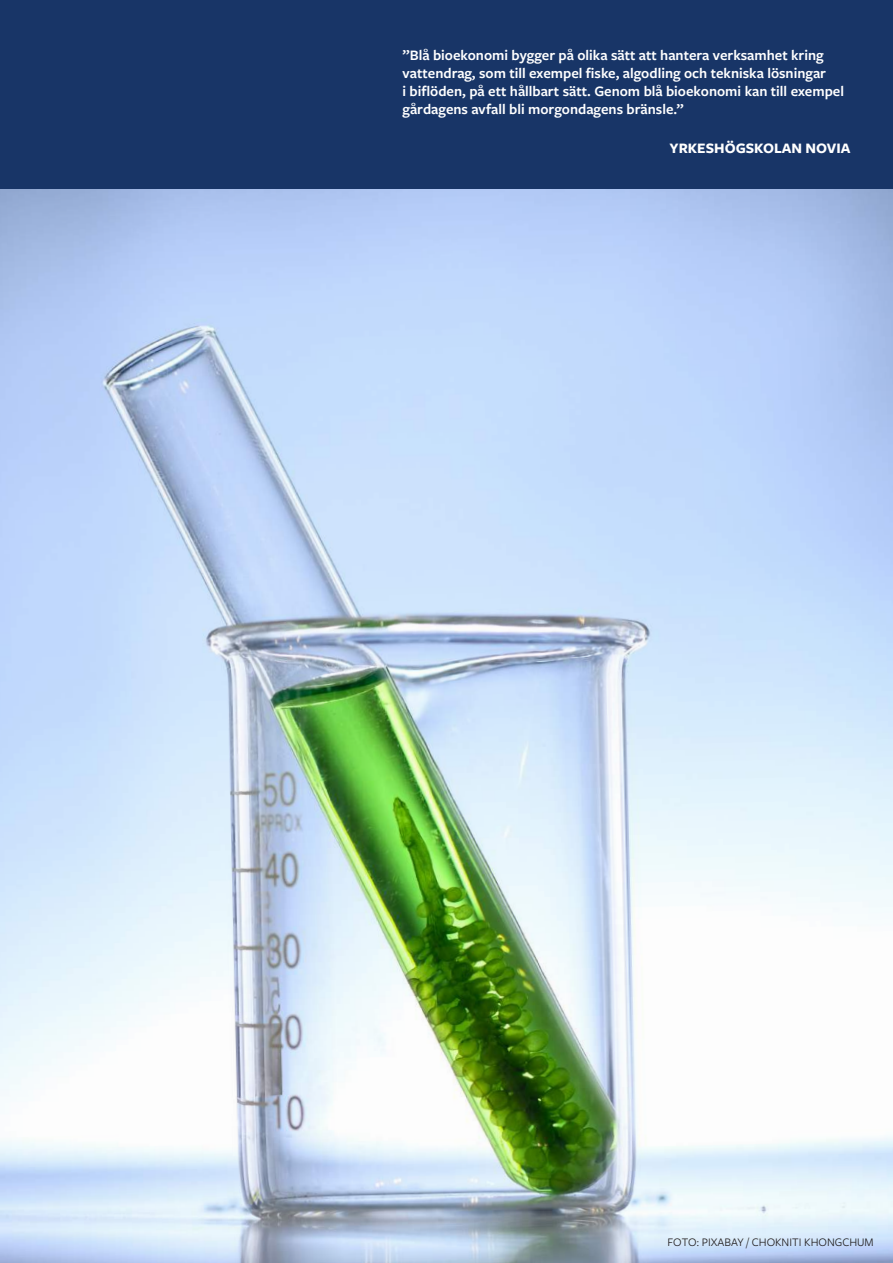
<style>
.page{position:relative;width:893px;height:1263px;background:#fff}
.page>*{position:absolute;margin:0;border:0;box-sizing:border-box;transform-origin:0 0}
.t1{font:600 15px/18px "Freight Sans Pro";color:#fff}
.t2{font:700 15px "Freight Sans Pro";color:#fff}
.t3{font:12px "Freight Sans Pro";color:#231f20}
</style>
<div class="page">
<div style="left:0;top:0;width:893px;height:189px;background:#183567"></div>
<img style="left:0;top:189px;width:893px;height:1074px">
<p class="t1" style="left:403px;top:45px;width:443px">”Blå bioekonomi bygger på olika sätt att hantera verksamhet kring vattendrag, som till exempel fiske, algodling och tekniska lösningar<br>i biflöden, på ett hållbart sätt. Genom blå bioekonomi kan till exempel gårdagens avfall bli morgondagens bränsle.”</p>
<p class="t2" style="left:669px;top:138px;width:182px">YRKESHÖGSKOLAN NOVIA</p>
<p class="t3" style="left:668px;top:1234px;width:208px">FOTO: PIXABAY / CHOKNITI KHONGCHUM</p>
</div>
